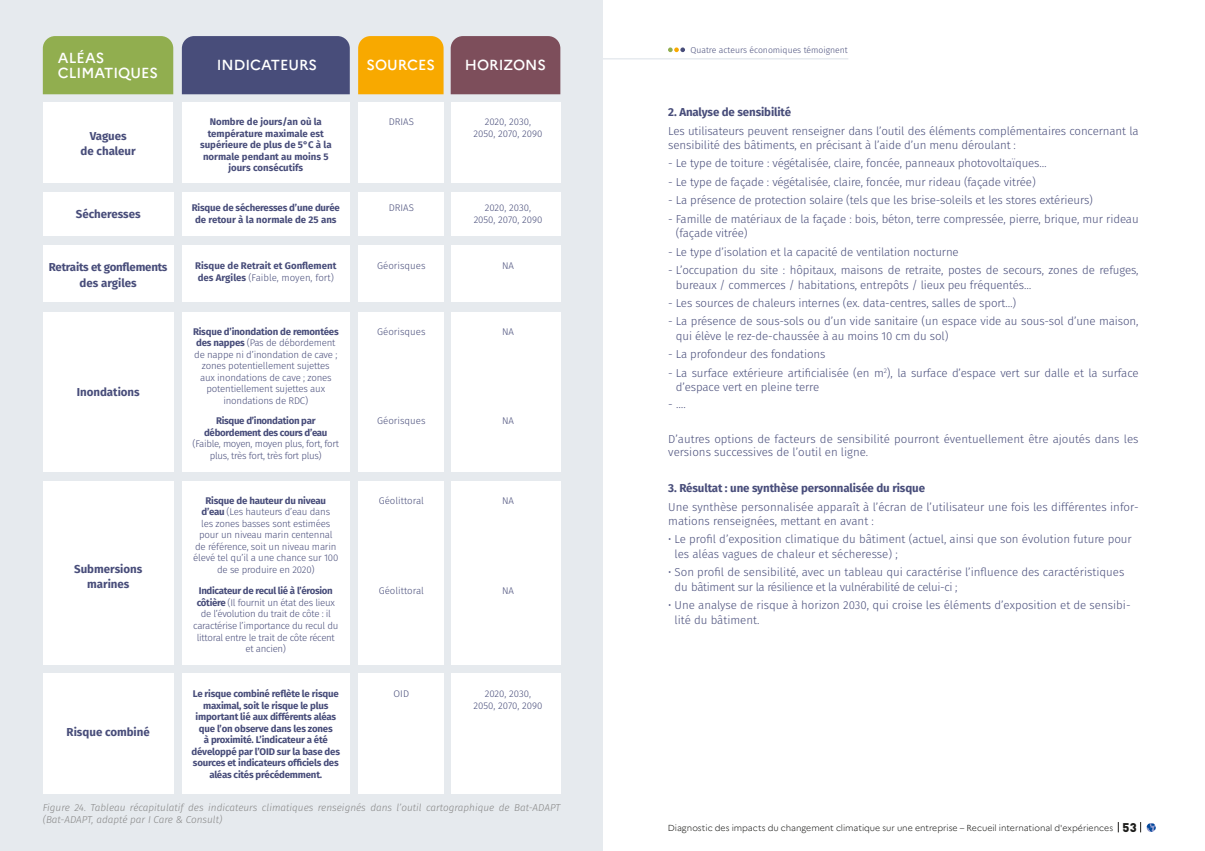
<style>
.page{position:relative;width:1205px;height:851px;background:#fff}
.page>*{position:absolute;margin:0;border:0;box-sizing:border-box;transform-origin:0 0}
.t1{font:500 14.62px/14.6px "Marianne";color:#fff}
.t2{font:300 11.5px/14.4px "Fira Sans";letter-spacing:-.01em;color:#484d7a}
.t3{font:700 11.5px/15.8px "Fira Sans";letter-spacing:-.01em;color:#484d7a;text-align:center}
.t4{font:italic 300 10px/11.5px "Fira Sans";color:#878787}
.t5{font:300 9.62px/11.5px "Fira Sans";letter-spacing:-.02em;color:#484d7a;text-align:center}
.t6{font:700 9.62px/11.5px "Fira Sans";letter-spacing:-.02em;color:#484d7a;text-align:center}
.t7{font:700 9.62px/11.5px "Fira Sans";color:#484d7a;text-align:center}
.t8{font:300 9.62px/11.5px "Fira Sans";color:#484d7a;text-align:center}
.t9{font:300 8.75px "Marianne";letter-spacing:-.005em;color:#1d1d1b}
.t10{font:300 8.62px "Fira Sans";color:#484d7a}
.s1{font-weight:300}
.s2{font-weight:700}
.s3{font-family:"DIN Pro";font-weight:900;font-size:12.5px}
</style>
<div class="page">
<svg style="left:1140px;top:822px;width:15px;height:10px"></svg>
<div style="left:0;top:0;width:603px;height:850px;background:#e6eaee"></div>
<div style="left:358px;top:103px;width:85px;height:80px;background:#fff"></div>
<div style="left:451px;top:103px;width:109px;height:80px;background:#fff"></div>
<div style="left:43px;top:103px;width:130px;height:80px;background:#fff"></div>
<div style="left:182px;top:103px;width:168px;height:80px;background:#fff"></div>
<div style="left:358px;top:192px;width:85px;height:43px;background:#fff"></div>
<div style="left:358px;top:312px;width:85px;height:160px;background:#fff"></div>
<div style="left:358px;top:481px;width:85px;height:184px;background:#fff"></div>
<div style="left:358px;top:672px;width:85px;height:121px;background:#fff"></div>
<div style="left:451px;top:192px;width:109px;height:43px;background:#fff"></div>
<div style="left:451px;top:312px;width:109px;height:160px;background:#fff"></div>
<div style="left:451px;top:481px;width:109px;height:184px;background:#fff"></div>
<div style="left:451px;top:672px;width:109px;height:121px;background:#fff"></div>
<div style="left:43px;top:192px;width:130px;height:43px;background:#fff"></div>
<div style="left:43px;top:312px;width:130px;height:160px;background:#fff"></div>
<div style="left:43px;top:481px;width:130px;height:184px;background:#fff"></div>
<div style="left:43px;top:672px;width:130px;height:121px;background:#fff"></div>
<div style="left:182px;top:192px;width:168px;height:43px;background:#fff"></div>
<div style="left:182px;top:312px;width:168px;height:160px;background:#fff"></div>
<div style="left:182px;top:481px;width:168px;height:184px;background:#fff"></div>
<div style="left:182px;top:672px;width:168px;height:121px;background:#fff"></div>
<div style="left:358px;top:36px;width:85px;height:58px;background:#f8a900"></div>
<div style="left:451px;top:36px;width:109px;height:58px;background:#7d4e5b"></div>
<div style="left:182px;top:36px;width:168px;height:58px;background:#484d7a"></div>
<div style="left:43px;top:36px;width:130px;height:58px;background:#91ae4f"></div>
<div style="left:358px;top:245px;width:85px;height:57px;background:#fff"></div>
<div style="left:451px;top:245px;width:109px;height:57px;background:#fff"></div>
<div style="left:43px;top:245px;width:130px;height:57px;background:#fff"></div>
<div style="left:182px;top:245px;width:168px;height:57px;background:#fff"></div>
<hr style="left:602px;top:58px;width:246px;height:1px;background:#e6eaee">
<svg style="left:668px;top:47px;width:17px;height:5px"></svg>
<p class="t1" style="left:58px;top:50px;width:102px">ALÉAS<br>CLIMATIQUES</p>
<p class="t3" style="left:81px;top:127px;width:57px">Vagues<br>de chaleur</p>
<p class="t1" style="left:217px;top:58px;width:102px">INDICATEURS</p>
<p class="t1" style="left:367px;top:58px;width:70px">SOURCES</p>
<p class="t1" style="left:465px;top:58px;width:83px">HORIZONS</p>
<p class="t7" style="left:200px;top:115px;width:133px">Nombre de jours/an où la température maximale est supérieure de plus de 5°C à la normale pendant au moins 5 jours consécutifs</p>
<p class="t5" style="left:389px;top:116px;width:27px">DRIAS</p>
<p class="t8" style="left:474px;top:116px;width:70px">2020, 2030,<br>2050, 2070, 2090</p>
<p class="t3" style="left:76px;top:205px;width:66px">Sécheresses</p>
<p class="t6" style="left:192px;top:201px;width:149px">Risque de sécheresses d’une durée de retour à la normale de 25 ans</p>
<p class="t5" style="left:389px;top:202px;width:27px">DRIAS</p>
<p class="t8" style="left:474px;top:202px;width:70px">2020, 2030,<br>2050, 2070, 2090</p>
<p class="t3" style="left:49px;top:258px;width:120px">Retraits et gonflements des argiles</p>
<p class="t7" style="left:195px;top:259px;width:143px;text-align:left">Risque de Retrait et Gonflement des Argiles <span class="s1">(Faible, moyen, fort)</span></p>
<p class="t8" style="left:377px;top:260px;width:50px">Géorisques</p>
<p class="t5" style="left:502px;top:260px;width:13px">NA</p>
<p class="t3" style="left:77px;top:383px;width:65px">Inondations</p>
<p class="t3" style="left:74px;top:559px;width:70px">Submersions marines</p>
<p class="t3" style="left:67px;top:723px;width:85px">Risque combiné</p>
<p class="t5" style="left:193px;top:325px;width:147px"><span class="s2">Risque d’inondation de remontées des nappes</span> (Pas de débordement de nappe ni d’inondation de cave ; zones potentiellement sujettes<br>aux inondations de cave ; zones potentiellement sujettes aux inondations de RDC)</p>
<p class="t6" style="left:204px;top:414px;width:125px">Risque d’inondation par débordement des cours d’eau</p>
<p class="t5" style="left:192px;top:438px;width:148px">(Faible, moyen, moyen plus, fort, fort plus, très fort, très fort plus)</p>
<p class="t5" style="left:193px;top:494px;width:147px"><span class="s2">Risque de hauteur du niveau d’eau</span> (Les hauteurs d’eau dans<br>les zones basses sont estimées pour un niveau marin centennal de référence, soit un niveau marin élevé tel qu’il a une chance sur 100 de se produire en 2020)</p>
<p class="t5" style="left:193px;top:585px;width:147px"><span class="s2">Indicateur de recul lié à l’érosion côtière</span> (Il fournit un état des lieux de l’évolution du trait de côte : il caractérise l’importance du recul du littoral entre le trait de côte récent et ancien)</p>
<p class="t6" style="left:192px;top:687px;width:150px">Le risque combiné reflète le risque maximal, soit le risque le plus important lié aux différents aléas que l’on observe dans les zones<br>à proximité. L’indicateur a été développé par l’OID sur la base des sources et indicateurs officiels des aléas cités précédemment.</p>
<p class="t8" style="left:377px;top:325px;width:50px">Géorisques</p>
<p class="t8" style="left:377px;top:415px;width:50px">Géorisques</p>
<p class="t8" style="left:379px;top:494px;width:47px">Géolittoral</p>
<p class="t8" style="left:379px;top:585px;width:47px">Géolittoral</p>
<p class="t5" style="left:394px;top:687px;width:17px">OID</p>
<p class="t5" style="left:502px;top:325px;width:13px">NA</p>
<p class="t5" style="left:502px;top:415px;width:13px">NA</p>
<p class="t5" style="left:502px;top:494px;width:13px">NA</p>
<p class="t5" style="left:502px;top:585px;width:13px">NA</p>
<p class="t8" style="left:474px;top:687px;width:70px">2020, 2030,<br>2050, 2070, 2090</p>
<p class="t4" style="left:43px;top:802px;width:519px">Figure 24. Tableau récapitulatif des indicateurs climatiques renseignés dans l’outil cartographique de Bat-ADAPT (Bat-ADAPT, adapté par I Care &amp; Consult)</p>
<p class="t10" style="left:690px;top:44px;width:159px">Quatre acteurs économiques témoignent</p>
<p class="t3" style="left:668px;top:103px;width:124px">2. Analyse de sensibilité</p>
<p class="t2" style="left:668px;top:123px;width:472px">Les utilisateurs peuvent renseigner dans l’outil des éléments complémentaires concernant la sensibilité des bâtiments, en précisant à l’aide d’un menu déroulant :</p>
<p class="t2" style="left:668px;top:156px;width:380px">- Le type de toiture : végétalisée, claire, foncée, panneaux photovoltaïques…</p>
<p class="t2" style="left:668px;top:175px;width:369px">- Le type de façade : végétalisée, claire, foncée, mur rideau (façade vitrée)</p>
<p class="t2" style="left:668px;top:193px;width:426px">- La présence de protection solaire (tels que les brise-soleils et les stores extérieurs)</p>
<p class="t2" style="left:676px;top:211px;width:464px;text-indent:-8px">- Famille de matériaux de la façade : bois, béton, terre compressée, pierre, brique, mur rideau (façade vitrée)</p>
<p class="t2" style="left:668px;top:244px;width:292px">- Le type d’isolation et la capacité de ventilation nocturne</p>
<p class="t2" style="left:676px;top:263px;width:464px;text-indent:-8px">- L’occupation du site : hôpitaux, maisons de retraite, postes de secours, zones de refuges, bureaux / commerces / habitations, entrepôts / lieux peu fréquentés…</p>
<p class="t2" style="left:668px;top:296px;width:349px">- Les sources de chaleurs internes (ex. data-centres, salles de sport…)</p>
<p class="t2" style="left:676px;top:314px;width:464px;text-indent:-8px">- La présence de sous-sols ou d’un vide sanitaire (un espace vide au sous-sol d’une maison, qui élève le rez-de-chaussée à au moins 10 cm du sol)</p>
<p class="t2" style="left:668px;top:347px;width:159px">- La profondeur des fondations</p>
<p class="t2" style="left:676px;top:365px;width:464px;text-indent:-8px">- La surface extérieure artificialisée (en m<sup>2</sup>), la surface d’espace vert sur dalle et la surface d’espace vert en pleine terre</p>
<p class="t2" style="left:668px;top:397px;width:19px">- ….</p>
<p class="t2" style="left:668px;top:432px;width:472px;line-height:13.2px">D’autres options de facteurs de sensibilité pourront éventuellement être ajoutés dans les versions successives de l’outil en ligne.</p>
<p class="t3" style="left:668px;top:479px;width:258px">3. Résultat : une synthèse personnalisée du risque</p>
<p class="t2" style="left:668px;top:499px;width:472px">Une synthèse personnalisée apparaît à l’écran de l’utilisateur une fois les différentes infor&shy;mations renseignées, mettant en avant :</p>
<p class="t2" style="left:674px;top:532px;width:459px;text-indent:-6px">• Le profil d’exposition climatique du bâtiment (actuel, ainsi que son évolution future pour les aléas vagues de chaleur et sécheresse) ;</p>
<p class="t2" style="left:674px;top:565px;width:451px;text-indent:-6px">• Son profil de sensibilité, avec un tableau qui caractérise l’influence des caractéristiques du bâtiment sur la résilience et la vulnérabilité de celui-ci ;</p>
<p class="t2" style="left:674px;top:597px;width:457px;text-indent:-6px">• Une analyse de risque à horizon 2030, qui croise les éléments d’exposition et de sensibi&shy;lité du bâtiment.</p>
<p class="t9" style="left:668px;top:822px;width:470px">Diagnostic des impacts du changement climatique sur une entreprise – Recueil international d'expériences <span class="s3">53</span></p>
</div>
